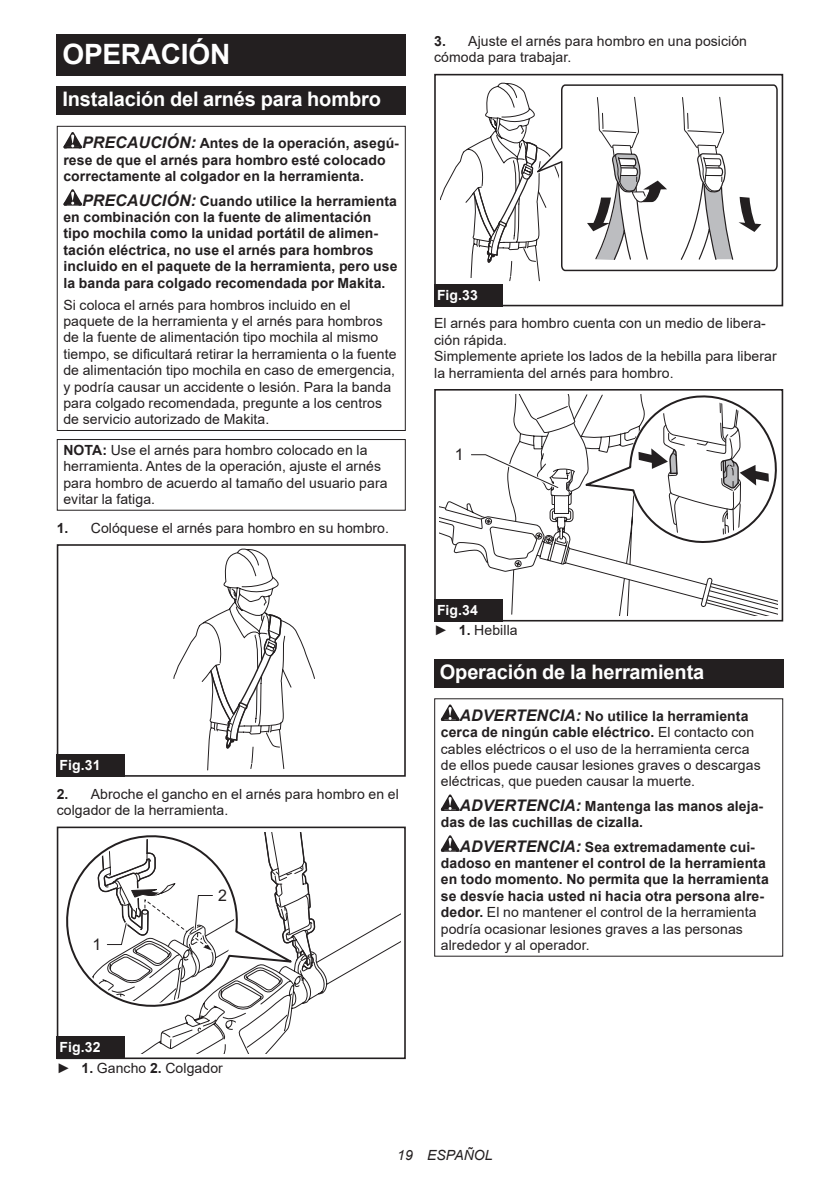
<style>
.page{position:relative;width:840px;height:1191px;background:#fff}
.page>*{position:absolute;margin:0;border:0;box-sizing:border-box;transform-origin:0 0}
.t1{font:700 28px "Arial";letter-spacing:-.01em;color:#fff}
.t2{font:700 20px "Arial";letter-spacing:-.01em;color:#fff}
.t3{font:16px "Arial";color:#231f20}
.t4{font:14px/16.4px "Arial";letter-spacing:.005em;color:#231f20}
.t5{font:700 14px/16.4px "Arial";letter-spacing:.005em;color:#231f20}
.t6{font:700 14px "Arial";letter-spacing:.005em;color:#fff}
.t7{font:italic 14px "Arial";letter-spacing:.005em;color:#231f20}
.s1{font-style:italic;font-size:16px}
.s2{font-weight:700}
.s3{font-weight:700;color:#fff}
.s4{font-weight:700;font-style:italic;font-size:16px}
.s5{font-weight:400}
</style>
<div class="page">
<div style="left:57px;top:34px;width:348px;height:41px;background:#231f20"></div>
<div style="left:57px;top:86px;width:348px;height:29px;background:#231f20"></div>
<svg style="left:63px;top:132px;width:19px;height:16px"></svg>
<svg style="left:63px;top:189px;width:19px;height:17px"></svg>
<div style="left:57px;top:126px;width:348px;height:305px;border:1px solid #231f20"></div>
<div style="left:57px;top:439px;width:348px;height:72px;border:1px solid #231f20"></div>
<svg style="left:173px;top:548px;width:142px;height:223px"></svg>
<div style="left:57px;top:544px;width:348px;height:232px;border:2px solid #231f20"></div>
<div style="left:57px;top:754px;width:68px;height:22px;background:#231f20"></div>
<div style="left:57px;top:826px;width:348px;height:233px;border:2px solid #231f20"></div>
<svg style="left:67px;top:832px;width:333px;height:221px"></svg>
<div style="left:57px;top:1036px;width:68px;height:23px;background:#231f20"></div>
<svg style="left:440px;top:82px;width:100px;height:200px"></svg>
<svg style="left:526px;top:82px;width:14px;height:198px"></svg>
<svg style="left:531px;top:84px;width:247px;height:188px"></svg>
<svg style="left:586px;top:97px;width:84px;height:164px"></svg>
<svg style="left:679px;top:97px;width:82px;height:164px"></svg>
<div style="left:434px;top:278px;width:73px;height:28px;background:#fff"></div>
<div style="left:434px;top:74px;width:348px;height:232px;border:2px solid #231f20"></div>
<div style="left:434px;top:284px;width:68px;height:22px;background:#231f20"></div>
<div style="left:434px;top:389px;width:348px;height:232px;border:2px solid #231f20"></div>
<svg style="left:439px;top:392px;width:341px;height:224px"></svg>
<div style="left:434px;top:599px;width:68px;height:22px;background:#231f20"></div>
<div style="left:434px;top:659px;width:348px;height:28px;background:#231f20"></div>
<svg style="left:440px;top:704px;width:19px;height:17px"></svg>
<svg style="left:440px;top:794px;width:19px;height:17px"></svg>
<svg style="left:440px;top:835px;width:19px;height:16px"></svg>
<h1 class="t1" style="left:62px;top:34px;width:169px">OPERACIÓN</h1>
<h2 class="t2" style="left:62px;top:85px;width:320px">Instalación del arnés para hombro</h2>
<p class="t5" style="left:63px;top:135px;width:337px;text-indent:19px"><span class="s1">PRECAUCIÓN:</span> Antes de la operación, asegú&shy;rese de que el arnés para hombro esté colocado correctamente al colgador en la herramienta.</p>
<p class="t5" style="left:63px;top:193px;width:335px;text-indent:19px"><span class="s1">PRECAUCIÓN:</span> Cuando utilice la herramienta en combinación con la fuente de alimentación tipo mochila como la unidad portátil de alimen&shy;tación eléctrica, no use el arnés para hombros incluido en el paquete de la herramienta, pero use la banda para colgado recomendada por Makita.</p>
<p class="t4" style="left:63px;top:296px;width:334px">Si coloca el arnés para hombros incluido en el paquete de la herramienta y el arnés para hombros de la fuente de alimentación tipo mochila al mismo tiempo, se dificultará retirar la herramienta o la fuente de alimentación tipo mochila en caso de emergencia, y podría causar un accidente o lesión. Para la banda para colgado recomendada, pregunte a los centros de servicio autorizado de Makita.</p>
<p class="t4" style="left:63px;top:442px;width:325px"><span class="s2">NOTA:</span> Use el arnés para hombro colocado en la herramienta. Antes de la operación, ajuste el arnés para hombro de acuerdo al tamaño del usuario para evitar la fatiga.</p>
<p class="t4" style="left:57px;top:519px;width:333px"><span class="s2">1.</span> Colóquese el arnés para hombro en su hombro.</p>
<p class="t6" style="left:60px;top:755px;width:42px">Fig.31</p>
<p class="t4" style="left:57px;top:785px;width:343px"><span class="s2">2.</span> Abroche el gancho en el arnés para hombro en el colgador de la herramienta.</p>
<p class="t3" style="left:92px;top:933px;width:10px">1</p>
<p class="t3" style="left:218px;top:884px;width:10px">2</p>
<p class="t4" style="left:57px;top:1037px;width:167px;line-height:20.2px"><span class="s3">Fig.32<br></span>► <span class="s2">1.</span> Gancho <span class="s2">2.</span> Colgador</p>
<p class="t4" style="left:434px;top:33px;width:314px"><span class="s2">3.</span> Ajuste el arnés para hombro en una posición cómoda para trabajar.</p>
<p class="t6" style="left:437px;top:285px;width:42px">Fig.33</p>
<p class="t4" style="left:434px;top:315px;width:344px">El arnés para hombro cuenta con un medio de libera&shy;ción rápida.<br>Simplemente apriete los lados de la hebilla para liberar la herramienta del arnés para hombro.</p>
<p class="t3" style="left:454px;top:443px;width:10px">1</p>
<p class="t4" style="left:434px;top:599px;width:85px;line-height:20.2px"><span class="s3">Fig.34<br></span>► <span class="s2">1.</span> Hebilla</p>
<h2 class="t2" style="left:439px;top:658px;width:266px">Operación de la herramienta</h2>
<p class="t4" style="left:440px;top:707px;width:321px;text-indent:19px"><span class="s4">ADVERTENCIA:</span> <span class="s2">No utilice la herramienta cerca de ningún cable eléctrico.</span> El contacto con cables eléctricos o el uso de la herramienta cerca de ellos puede causar lesiones graves o descargas eléctricas, que pueden causar la muerte.</p>
<p class="t5" style="left:440px;top:798px;width:324px;text-indent:19px"><span class="s1">ADVERTENCIA:</span> Mantenga las manos aleja&shy;das de las cuchillas de cizalla.</p>
<p class="t5" style="left:440px;top:838px;width:329px;text-indent:19px"><span class="s1">ADVERTENCIA:</span> Sea extremadamente cui&shy;dadoso en mantener el control de la herramienta en todo momento. No permita que la herramienta se desvíe hacia usted ni hacia otra persona alre&shy;dedor. <span class="s5">El no mantener el control de la herramienta podría ocasionar lesiones graves a las personas alrededor y al operador.</span></p>
<p class="t7" style="left:397px;top:1146px;width:97px">19 ESPAÑOL</p>
</div>
